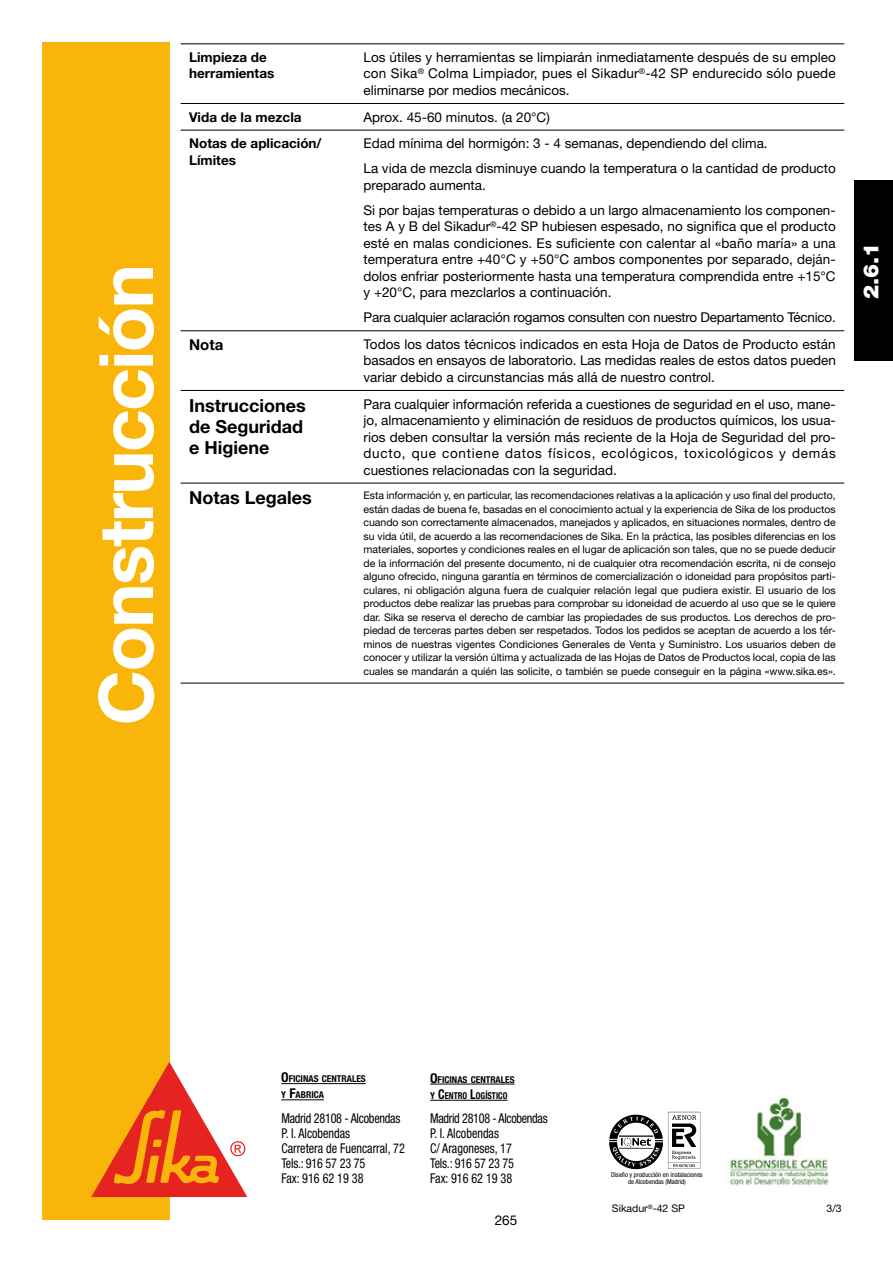
<style>
.page{position:relative;width:893px;height:1263px;background:#fff}
.page>*{position:absolute;margin:0;border:0;box-sizing:border-box;transform-origin:0 0}
.t1{font:700 75px "Helvetica Neue LT Std";letter-spacing:-.025em;color:#fff}
.t2{font:900 21px "Helvetica Neue LT Std";color:#fff}
.t3{font:700 18px/21px "Helvetica Neue LT Std";color:#000}
.t4{font:700 15px "Helvetica Neue LT Std";color:#000}
.t5{font:13.5px/16.5px "Helvetica Neue LT Std";color:#000;text-align:justify}
.t6{font:condensed 13.5px/15px "Helvetica Neue LT Std";color:#000;scale:.9 1}
.t7{font:700 13.5px/16.5px "Helvetica Neue LT Std";color:#000}
.t8{font:10.5px/13.5px "Helvetica Neue LT Std";letter-spacing:-.005em;color:#000;text-align:justify}
.t9{font:700 condensed 9.45px/16.2px "Helvetica Neue LT Std";color:#000}
.t10{font:condensed 6.75px/7.5px "Helvetica Neue LT Std";color:#000;text-align:center}
.s1{font-size:13.5px}
</style>
<div class="page">
<div style="left:42px;top:43px;width:128px;height:1177px;background:#fab50b"></div>
<svg style="left:91px;top:1062px;width:156px;height:135px"></svg>
<img style="left:609px;top:1114px;width:54px;height:55px">
<img style="left:668px;top:1111px;width:33px;height:58px">
<hr style="left:430px;top:1084px;width:84px;height:1px;background:#000">
<hr style="left:430px;top:1100px;width:77px;height:1px;background:#000">
<hr style="left:281px;top:1083px;width:85px;height:1px;background:#000">
<hr style="left:281px;top:1099px;width:43px;height:1px;background:#000">
<img style="left:729px;top:1098px;width:100px;height:88px">
<div style="left:854px;top:181px;width:38px;height:180px;background:#000"></div>
<hr style="left:181px;top:43px;width:663px;height:1px;background:#000">
<hr style="left:181px;top:103px;width:663px;height:1px;background:#000">
<hr style="left:181px;top:130px;width:663px;height:1px;background:#000">
<hr style="left:181px;top:330px;width:663px;height:1px;background:#000">
<hr style="left:181px;top:390px;width:663px;height:1px;background:#000">
<hr style="left:181px;top:483px;width:174px;height:1px;background:#000">
<hr style="left:181px;top:683px;width:174px;height:1px;background:#000">
<hr style="left:355px;top:483px;width:489px;height:1px;background:#000">
<hr style="left:355px;top:683px;width:489px;height:1px;background:#000">
<h1 class="t1" style="left:99px;top:725px;width:463px;rotate:-90deg">Construcción</h1>
<p class="t7" style="left:189px;top:50px;width:87px">Limpieza de herramientas</p>
<p class="t5" style="left:363px;top:50px;width:474px">Los útiles y herramientas se limpiarán inmediatamente después de su empleo con Sika<sup>®</sup> Colma Limpiador, pues el Sikadur<sup>®</sup>-42 SP endurecido sólo puede eliminarse por medios mecánicos.</p>
<p class="t7" style="left:189px;top:110px;width:114px">Vida de la mezcla</p>
<p class="t5" style="left:363px;top:110px;width:188px">Aprox. 45-60 minutos. (a 20°C)</p>
<p class="t7" style="left:189px;top:136px;width:134px">Notas de aplicación/<br>Límites</p>
<p class="t5" style="left:363px;top:132px;width:473px;line-height:25px">Edad mínima del hormigón: 3 - 4 semanas, dependiendo del clima.<br>La vida de mezcla disminuye cuando la temperatura o la cantidad de producto</p>
<p class="t5" style="left:363px;top:174px;width:473px;line-height:25px">preparado aumenta.<br>Si por bajas temperaturas o debido a un largo almacenamiento los componen-</p>
<p class="t5" style="left:363px;top:219px;width:473px">tes A y B del Sikadur<sup>®</sup>-42 SP hubiesen espesado, no significa que el producto esté en malas condiciones. Es suficiente con calentar al «baño maría» a una temperatura entre +40°C y +50°C ambos componentes por separado, deján&shy;dolos enfriar posteriormente hasta una temperatura comprendida entre +15°C y +20°C, para mezclarlos a continuación.</p>
<p class="t5" style="left:363px;top:310px;width:474px">Para cualquier aclaración rogamos consulten con nuestro Departamento Técnico.</p>
<p class="t4" style="left:189px;top:339px;width:36px">Nota</p>
<p class="t5" style="left:363px;top:337px;width:474px">Todos los datos técnicos indicados en esta Hoja de Datos de Producto están basados en ensayos de laboratorio. Las medidas reales de estos datos pueden variar debido a circunstancias más allá de nuestro control.</p>
<h3 class="t3" style="left:189px;top:396px;width:118px">Instrucciones de Seguridad e Higiene</h3>
<p class="t5" style="left:363px;top:397px;width:474px">Para cualquier información referida a cuestiones de seguridad en el uso, mane&shy;jo, almacenamiento y eliminación de residuos de productos químicos, los usua&shy;rios deben consultar la versión más reciente de la Hoja de Seguridad del pro&shy;ducto, que contiene datos físicos, ecológicos, toxicológicos y demás cuestiones relacionadas con la seguridad.</p>
<h3 class="t3" style="left:189px;top:489px;width:124px">Notas Legales</h3>
<p class="t8" style="left:363px;top:489px;width:474px">Esta información y, en particular, las recomendaciones relativas a la aplicación y uso final del producto, están dadas de buena fe, basadas en el conocimiento actual y la experiencia de Sika de los productos cuando son correctamente almacenados, manejados y aplicados, en situaciones normales, dentro de su vida útil, de acuerdo a las recomendaciones de Sika. En la práctica, las posibles diferencias en los materiales, soportes y condiciones reales en el lugar de aplicación son tales, que no se puede deducir de la información del presente documento, ni de cualquier otra recomendación escrita, ni de consejo alguno ofrecido, ninguna garantía en términos de comercialización o idoneidad para propósitos parti&shy;culares, ni obligación alguna fuera de cualquier relación legal que pudiera existir. El usuario de los productos debe realizar las pruebas para comprobar su idoneidad de acuerdo al uso que se le quiere dar. Sika se reserva el derecho de cambiar las propiedades de sus productos. Los derechos de pro&shy;piedad de terceras partes deben ser respetados. Todos los pedidos se aceptan de acuerdo a los tér&shy;minos de nuestras vigentes Condiciones Generales de Venta y Suministro. Los usuarios deben de conocer y utilizar la versión última y actualizada de las Hojas de Datos de Productos local, copia de las cuales se mandarán a quién las solicite, o también se puede conseguir en la página «www.sika.es».</p>
<h2 class="t2" style="left:863px;top:299px;width:58px;rotate:-90deg">2.6.1</h2>
<p class="t9" style="left:281px;top:1072px;width:86px"><span class="s1">O</span>FICINAS CENTRALES<br>Y <span class="s1">F</span>ABRICA</p>
<p class="t9" style="left:430px;top:1072px;width:86px"><span class="s1">O</span>FICINAS CENTRALES<br>Y <span class="s1">C</span>ENTRO <span class="s1">L</span>OGÍSTICO</p>
<p class="t6" style="left:281px;top:1112px;width:139px">Madrid 28108 - Alcobendas<br>P. I. Alcobendas<br>Carretera de Fuencarral, 72<br>Tels.: 916 57 23 75<br>Fax: 916 62 19 38</p>
<p class="t6" style="left:430px;top:1112px;width:132px">Madrid 28108 - Alcobendas<br>P. I. Alcobendas<br>C/ Aragoneses, 17<br>Tels.: 916 57 23 75<br>Fax: 916 62 19 38</p>
<p class="t5" style="left:495px;top:1213px;width:24px">265</p>
<p class="t10" style="left:611px;top:1171px;width:93px">Diseño y producción en instalaciones de Alcobendas (Madrid)</p>
<p class="t8" style="left:612px;top:1203px;width:74px">Sikadur<sup>®</sup>-42 SP</p>
<p class="t8" style="left:826px;top:1203px;width:17px">3/3</p>
</div>
